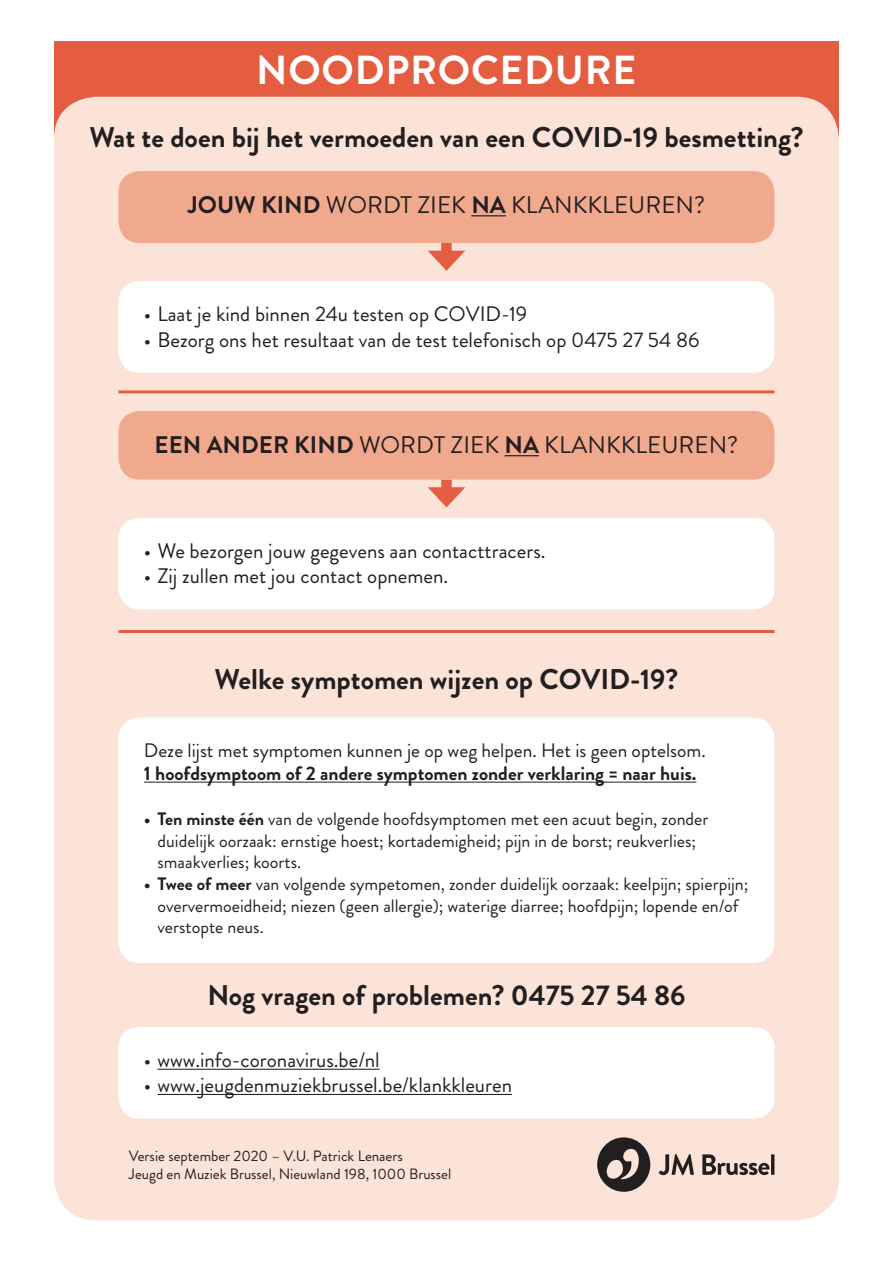
<style>
.page{position:relative;width:893px;height:1263px;background:#fff}
.page>*{position:absolute;margin:0;border:0;box-sizing:border-box;transform-origin:0 0}
.t1{font:700 40.5px "Brandon Grotesque";letter-spacing:.02em;color:#fff}
.t2{font:700 28.5px "Brandon Grotesque";color:#231f20}
.t3{font:24px "Brandon Grotesque";color:#231f20}
.t4{font:21px "Brandon Grotesque";color:#231f20}
.t5{font:19.5px "Brandon Grotesque";color:#231f20}
.t6{font:700 19.5px "Brandon Grotesque";color:#231f20}
.t7{font:18px/21.6px "Brandon Grotesque";color:#231f20}
.t8{font:15px "Brandon Grotesque";color:#231f20}
.s1{font-weight:700}
</style>
<div class="page">
<div style="left:54px;top:41px;width:785px;height:111px;background:#e45d40"></div>
<div style="left:54px;top:97px;width:785px;height:1123px;background:#fce3d7;border-radius:43px"></div>
<div style="left:441px;top:243px;width:11px;height:16px;background:#e45d40"></div>
<svg style="left:428px;top:251px;width:37px;height:20px"></svg>
<div style="left:441px;top:480px;width:11px;height:15px;background:#e45d40"></div>
<svg style="left:428px;top:487px;width:37px;height:20px"></svg>
<div style="left:118px;top:171px;width:656px;height:72px;background:#f1a98e;border-radius:21px"></div>
<hr style="left:471px;top:215px;width:35px;height:1px;background:#231f20">
<div style="left:118px;top:411px;width:656px;height:69px;background:#f1a98e;border-radius:21px"></div>
<hr style="left:504px;top:455px;width:35px;height:1px;background:#231f20">
<div style="left:118px;top:281px;width:656px;height:92px;background:#fff;border-radius:21px"></div>
<div style="left:118px;top:518px;width:656px;height:91px;background:#fff;border-radius:21px"></div>
<div style="left:118px;top:718px;width:656px;height:245px;background:#fff;border-radius:21px"></div>
<hr style="left:144px;top:782px;width:552px;height:1px;background:#231f20">
<div style="left:118px;top:1027px;width:656px;height:91px;background:#fff;border-radius:21px"></div>
<hr style="left:157px;top:1069px;width:223px;height:1px;background:#231f20">
<hr style="left:157px;top:1094px;width:355px;height:1px;background:#231f20">
<hr style="left:118px;top:390px;width:656px;height:3px;background:#e45d40">
<hr style="left:118px;top:630px;width:656px;height:3px;background:#e45d40">
<svg style="left:659px;top:1154px;width:35px;height:21px"></svg>
<svg style="left:702px;top:1154px;width:67px;height:21px"></svg>
<hr style="left:771px;top:1154px;width:3px;height:21px;background:#231f20">
<svg style="left:597px;top:1137px;width:53px;height:55px"></svg>
<p class="t1" style="left:256px;top:42px;width:381px">NOODPROCEDURE</p>
<p class="t2" style="left:89px;top:117px;width:716px">Wat te doen bij het vermoeden van een COVID-19 besmetting?</p>
<p class="t3" style="left:188px;top:189px;width:519px"><span class="s1">JOUW KIND</span> WORDT ZIEK <span class="s1">NA</span> KLANKKLEUREN?</p>
<p class="t4" style="left:144px;top:300px;width:385px">• Laat je kind binnen 24u testen op COVID-19</p>
<p class="t4" style="left:144px;top:325px;width:557px">• Bezorg ons het resultaat van de test telefonisch op 0475 27 54 86</p>
<p class="t3" style="left:155px;top:429px;width:585px"><span class="s1">EEN ANDER KIND</span> WORDT ZIEK <span class="s1">NA</span> KLANKKLEUREN?</p>
<p class="t4" style="left:144px;top:536px;width:403px">• We bezorgen jouw gegevens aan contacttracers.</p>
<p class="t4" style="left:144px;top:561px;width:306px">• Zij zullen met jou contact opnemen.</p>
<p class="t2" style="left:215px;top:659px;width:465px">Welke symptomen wijzen op COVID-19?</p>
<p class="t5" style="left:144px;top:737px;width:563px">Deze lijst met symptomen kunnen je op weg helpen. Het is geen optelsom.</p>
<p class="t6" style="left:144px;top:760px;width:554px">1 hoofdsymptoom of 2 andere symptomen zonder verklaring = naar huis.</p>
<p class="t7" style="left:157px;top:808px;width:552px;text-indent:-14px"><span class="s1">• Ten minste één</span> van de volgende hoofdsymptomen met een acuut begin, zonder duidelijk oorzaak: ernstige hoest; kortademigheid; pijn in de borst; reukverlies; smaakverlies; koorts.</p>
<p class="t7" style="left:157px;top:873px;width:593px;text-indent:-14px"><span class="s1">• Twee of meer</span> van volgende sympetomen, zonder duidelijk oorzaak: keelpijn; spierpijn; oververmoeidheid; niezen (geen allergie); waterige diarree; hoofdpijn; lopende en/of verstopte neus.</p>
<p class="t2" style="left:207px;top:975px;width:480px">Nog vragen of problemen? 0475 27 54 86</p>
<p class="t4" style="left:144px;top:1045px;width:237px">• www.info-coronavirus.be/nl</p>
<p class="t4" style="left:144px;top:1071px;width:370px">• www.jeugdenmuziekbrussel.be/klankkleuren</p>
<p class="t8" style="left:129px;top:1145px;width:275px">Versie september 2020 – V.U. Patrick Lenaers</p>
<p class="t8" style="left:129px;top:1163px;width:324px">Jeugd en Muziek Brussel, Nieuwland 198, 1000 Brussel</p>
</div>
